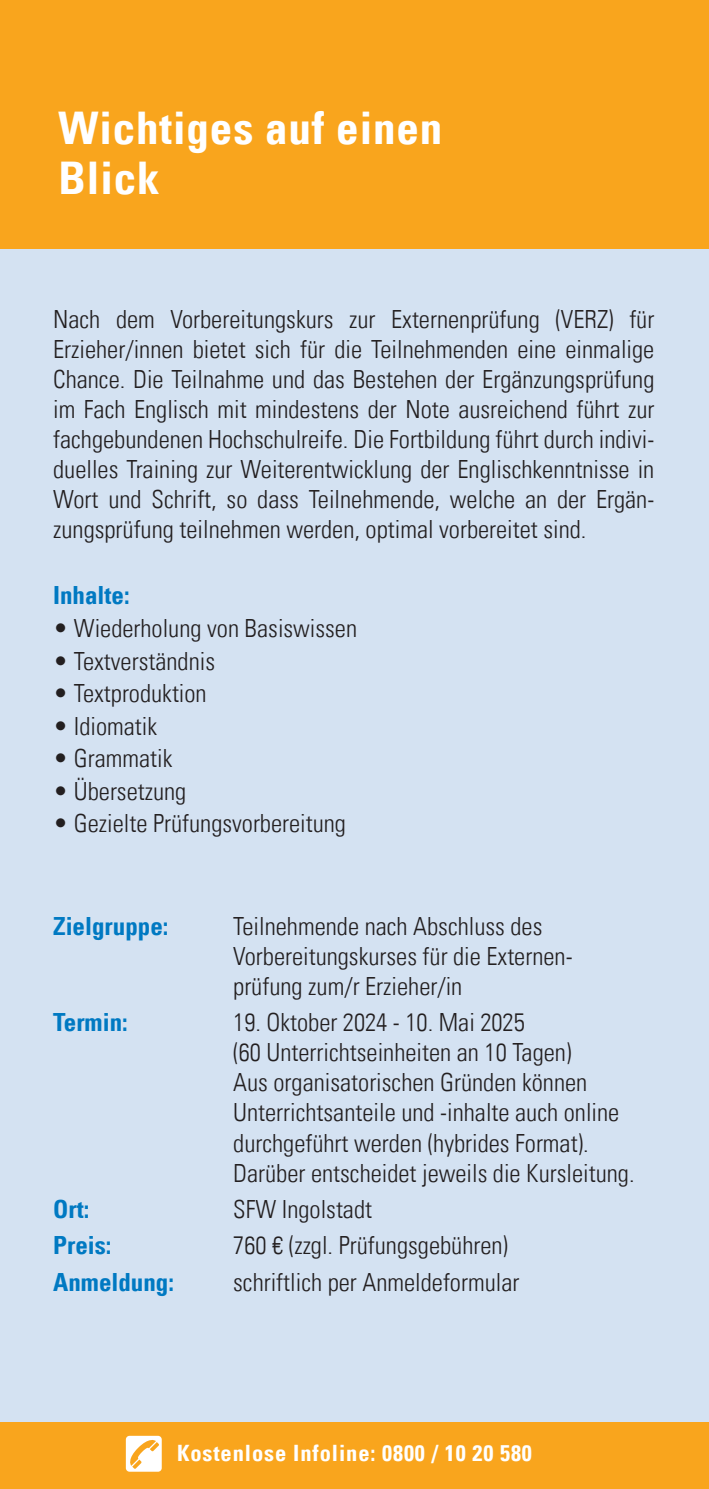
<style>
.page{position:relative;width:709px;height:1489px;background:#fff}
.page>*{position:absolute;margin:0;border:0;box-sizing:border-box;transform-origin:0 0}
.t1{font:45px/50px "Univers Com 67 Bold Cond";letter-spacing:.02em;color:#fff}
.Fließtext{font:25px/30px "Univers Com 47 Light Cond";color:#231f20}
.t2{font:25px "Univers Com 67 Bold Cond";color:#0079c2}
.ZW{font:22.5px "Univers Com 67 Bold Cond";letter-spacing:.04em;color:#fff}
</style>
<div class="page">
<div style="left:0;top:237px;width:709px;height:1251px;background:#d4e2f2"></div>
<div style="left:0;top:1422px;width:709px;height:66px;background:#f9a51d"></div>
<div style="left:126px;top:1435px;width:36px;height:36px;background:#fff;border-radius:4px"></div>
<svg style="left:127px;top:1436px;width:32px;height:32px"></svg>
<div style="left:0;top:0;width:709px;height:248px;background:#f9a51d"></div>
<p class="t1" style="left:58px;top:103px;width:385px">Wichtiges auf einen<br>Blick</p>
<p class="Fließtext" style="left:53px;top:304px;width:603px;text-align:justify">Nach dem Vorbereitungskurs zur Externenprüfung (VERZ) für Erzieher/innen bietet sich für die Teilnehmenden eine einmalige Chance. Die Teilnahme und das Bestehen der Ergänzungsprüfung im Fach Englisch mit mindestens der Note ausreichend führt zur fachgebundenen Hochschulreife. Die Fortbildung führt durch indivi&shy;duelles Training zur Weiterentwicklung der Englischkenntnisse in Wort und Schrift, so dass Teilnehmende, welche an der Ergän&shy;zungsprüfung teilnehmen werden, optimal vorbereitet sind.</p>
<p class="t2" style="left:53px;top:580px;width:78px">Inhalte:</p>
<p class="Fließtext" style="left:53px;top:613px;width:305px">• Wiederholung von Basiswissen</p>
<p class="Fließtext" style="left:53px;top:645px;width:163px">• Textverständnis</p>
<p class="Fließtext" style="left:53px;top:678px;width:155px">• Textproduktion</p>
<p class="Fließtext" style="left:53px;top:710px;width:105px">• Idiomatik</p>
<p class="Fließtext" style="left:53px;top:743px;width:121px">• Grammatik</p>
<p class="Fließtext" style="left:53px;top:775px;width:135px">• Übersetzung</p>
<p class="Fließtext" style="left:53px;top:808px;width:294px">• Gezielte Prüfungsvorbereitung</p>
<p class="t2" style="left:53px;top:910px;width:117px">Zielgruppe:</p>
<p class="Fließtext" style="left:233px;top:911px;width:341px">Teilnehmende nach Abschluss des<br>Vorbereitungskurses für die Externen&shy;prüfung zum/r Erzieher/in</p>
<p class="t2" style="left:53px;top:1007px;width:76px">Termin:</p>
<p class="Fließtext" style="left:233px;top:1007px;width:403px">19. Oktober 2024 - 10. Mai 2025<br>(60 Unterrichtseinheiten an 10 Tagen)<br>Aus organisatorischen Gründen können Unterrichtsanteile und -inhalte auch online durchgeführt werden (hybrides Format).<br>Darüber entscheidet jeweils die Kursleitung.</p>
<p class="t2" style="left:53px;top:1193px;width:38px">Ort:</p>
<p class="Fließtext" style="left:233px;top:1194px;width:140px">SFW Ingolstadt</p>
<p class="t2" style="left:53px;top:1230px;width:60px">Preis:</p>
<p class="Fließtext" style="left:233px;top:1230px;width:276px">760 € (zzgl. Prüfungsgebühren)</p>
<p class="t2" style="left:53px;top:1266px;width:122px">Anmeldung:</p>
<p class="Fließtext" style="left:233px;top:1266px;width:288px">schriftlich per Anmeldeformular</p>
<p class="ZW" style="left:177px;top:1438px;width:356px">Kostenlose Infoline: 0800 / 10 20 580</p>
</div>
